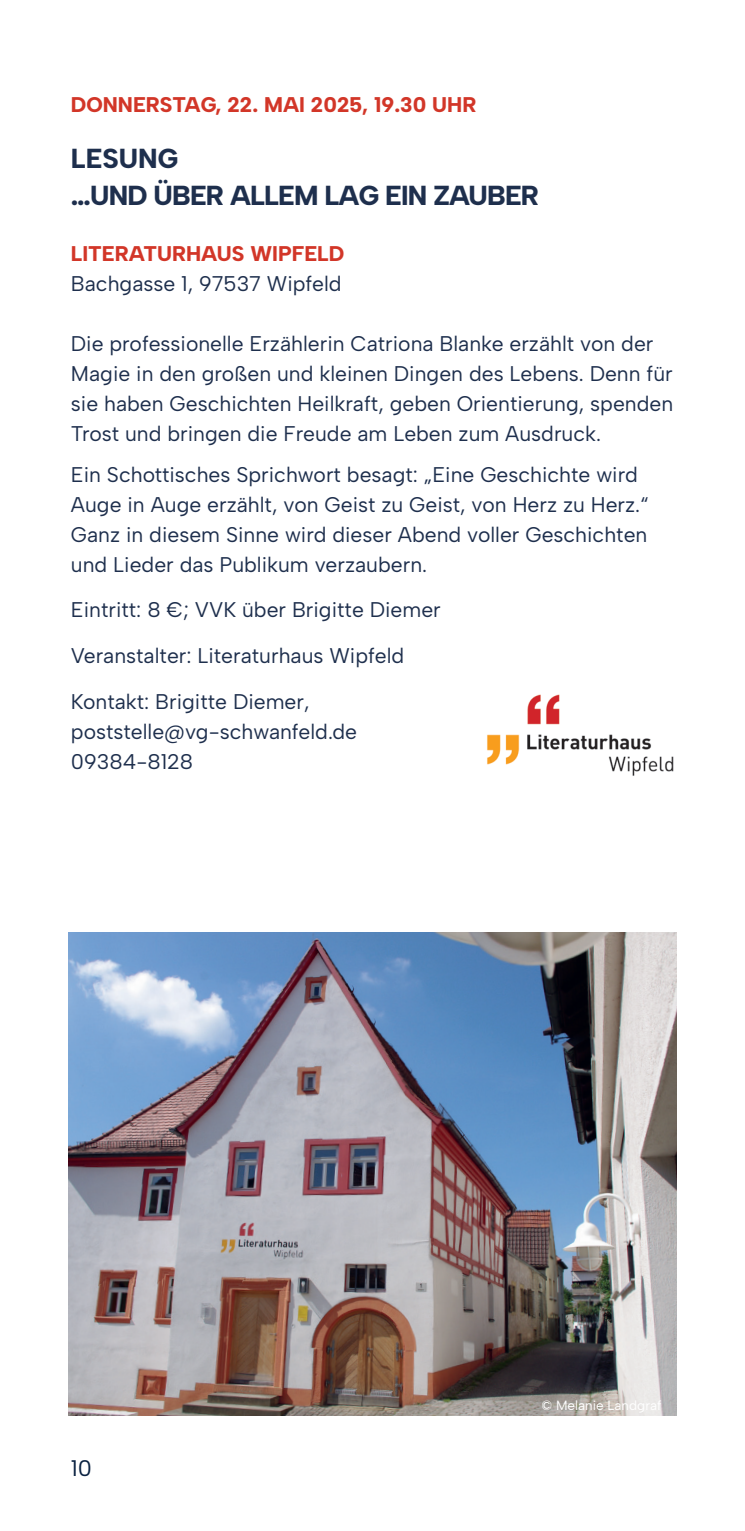
<style>
.page{position:relative;width:745px;height:1531px;background:#fff}
.page>*{position:absolute;margin:0;border:0;box-sizing:border-box;transform-origin:0 0}
.t1{font:800 27.5px/37.5px "Albert Sans";letter-spacing:-.03em;color:#1e2f4d}
.t2{font:22.5px "Albert Sans";color:#092141}
.t3{font:21.25px/30px "Albert Sans";color:#1e2f4d}
.t4{font:800 21.25px "Albert Sans";color:#d23628}
.t5{font:13.5px "Albert Sans";color:#fff}
</style>
<div class="page">
<img style="left:68px;top:932px;width:608px;height:483px">
<img style="left:487px;top:694px;width:187px;height:82px">
<p class="t4" style="left:71px;top:92px;width:407px">DONNERSTAG, 22. MAI 2025, 19.30 UHR</p>
<p class="t1" style="left:71px;top:140px;width:469px">LESUNG<br>…UND ÜBER ALLEM LAG EIN ZAUBER</p>
<p class="t4" style="left:71px;top:241px;width:274px">LITERATURHAUS WIPFELD</p>
<p class="t3" style="left:71px;top:269px;width:272px">Bachgasse 1, 97537 Wipfeld</p>
<p class="t3" style="left:71px;top:329px;width:603px">Die professionelle Erzählerin Catriona Blanke erzählt von der Magie in den großen und kleinen Dingen des Lebens. Denn für sie haben Geschichten Heilkraft, geben Orientierung, spenden Trost und bringen die Freude am Leben zum Ausdruck.</p>
<p class="t3" style="left:71px;top:459px;width:579px">Ein Schottisches Sprichwort besagt: „Eine Geschichte wird Auge in Auge erzählt, von Geist zu Geist, von Herz zu Herz.“ Ganz in diesem Sinne wird dieser Abend voller Geschichten und Lieder das Publikum verzaubern.</p>
<p class="t3" style="left:71px;top:587px;width:371px;line-height:45.5px">Eintritt: 8 €; VVK über Brigitte Diemer<br>Veranstalter: Literaturhaus Wipfeld<br>Kontakt: Brigitte Diemer,</p>
<p class="t3" style="left:71px;top:716px;width:287px">poststelle@vg-schwanfeld.de<br>09384-8128</p>
<p class="t2" style="left:71px;top:1454px;width:23px">10</p>
<p class="t5" style="left:541px;top:1397px;width:122px">© Melanie Landgraf</p>
</div>
